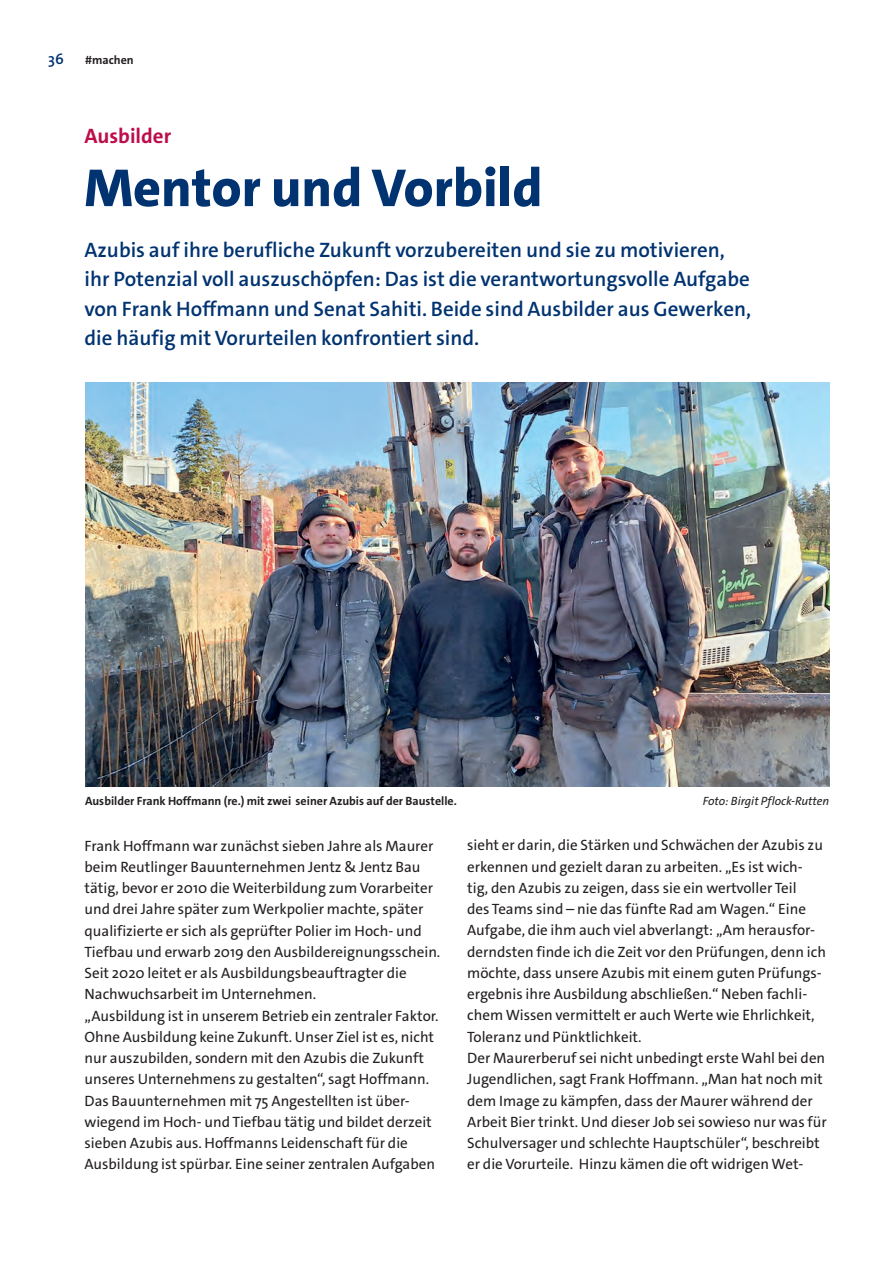
<style>
.page{position:relative;width:893px;height:1263px;background:#fff}
.page>*{position:absolute;margin:0;border:0;box-sizing:border-box;transform-origin:0 0}
.t1{font:800 54px "The Sans";color:#013371}
.t2{font:600 21px/29.4px "The Sans C4 s";color:#013371}
.t3{font:700 21px "The Sans C4 s";color:#bc0d4a}
.t4{font:15px/21.3px "The Sans C4 s";color:#231f20}
.t5{font:600 15px "The Sans C4 s";color:#013371}
.t6{font:700 12px "The Sans C4 s";color:#231f20}
.t7{font:italic 12px "The Sans C4 s";color:#231f20}
</style>
<div class="page">
<img style="left:85px;top:383px;width:744px;height:404px">
<p class="t5" style="left:48px;top:49px;width:17px">36</p>
<p class="t6" style="left:85px;top:52px;width:50px">#machen</p>
<h2 class="t3" style="left:85px;top:123px;width:88px">Ausbilder</h2>
<h1 class="t1" style="left:85px;top:153px;width:459px">Mentor und Vorbild</h1>
<p class="t2" style="left:85px;top:235px;width:668px">Azubis auf ihre berufliche Zukunft vorzubereiten und sie zu motivieren, ihr Potenzial voll auszuschöpfen: Das ist die verantwortungsvolle Aufgabe von Frank Hoffmann und Senat Sahiti. Beide sind Ausbilder aus Gewerken, die häufig mit Vorurteilen konfrontiert sind.</p>
<p class="t6" style="left:85px;top:794px;width:373px">Ausbilder Frank Hoffmann (re.) mit zwei seiner Azubis auf der Baustelle.</p>
<p class="t7" style="left:703px;top:794px;width:128px">Foto: Birgit Pflock-Rutten</p>
<p class="t4" style="left:85px;top:835px;width:357px">Frank Hoffmann war zunächst sieben Jahre als Maurer beim Reutlinger Bauunternehmen Jentz &amp; Jentz Bau tätig, bevor er 2010 die Weiterbildung zum Vorarbeiter und drei Jahre später zum Werkpolier machte, später qualifizierte er sich als geprüfter Polier im Hoch- und Tiefbau und erwarb 2019 den Ausbildereignungsschein.<br>Seit 2020 leitet er als Ausbildungsbeauftragter die Nachwuchsarbeit im Unternehmen.<br>„Ausbildung ist in unserem Betrieb ein zentraler Faktor.<br>Ohne Ausbildung keine Zukunft. Unser Ziel ist es, nicht nur auszubilden, sondern mit den Azubis die Zukunft unseres Unternehmens zu gestalten“, sagt Hoffmann.<br>Das Bauunternehmen mit 75 Angestellten ist über&shy;wiegend im Hoch- und Tiefbau tätig und bildet derzeit sieben Azubis aus. Hoffmanns Leidenschaft für die Ausbildung ist spürbar. Eine seiner zentralen Aufgaben</p>
<p class="t4" style="left:467px;top:835px;width:361px">sieht er darin, die Stärken und Schwächen der Azubis zu erkennen und gezielt daran zu arbeiten. „Es ist wich&shy;tig, den Azubis zu zeigen, dass sie ein wertvoller Teil<br>des Teams sind – nie das fünfte Rad am Wagen.“ Eine Aufgabe, die ihm auch viel abverlangt: „Am herausfor&shy;derndsten finde ich die Zeit vor den Prüfungen, denn ich möchte, dass unsere Azubis mit einem guten Prüfungs&shy;ergebnis ihre Ausbildung abschließen.“ Neben fachli&shy;chem Wissen vermittelt er auch Werte wie Ehrlichkeit, Toleranz und Pünktlichkeit.<br>Der Maurerberuf sei nicht unbedingt erste Wahl bei den Jugendlichen, sagt Frank Hoffmann. „Man hat noch mit dem Image zu kämpfen, dass der Maurer während der Arbeit Bier trinkt. Und dieser Job sei sowieso nur was für Schulversager und schlechte Hauptschüler“, beschreibt er die Vorurteile. Hinzu kämen die oft widrigen Wet-</p>
</div>
